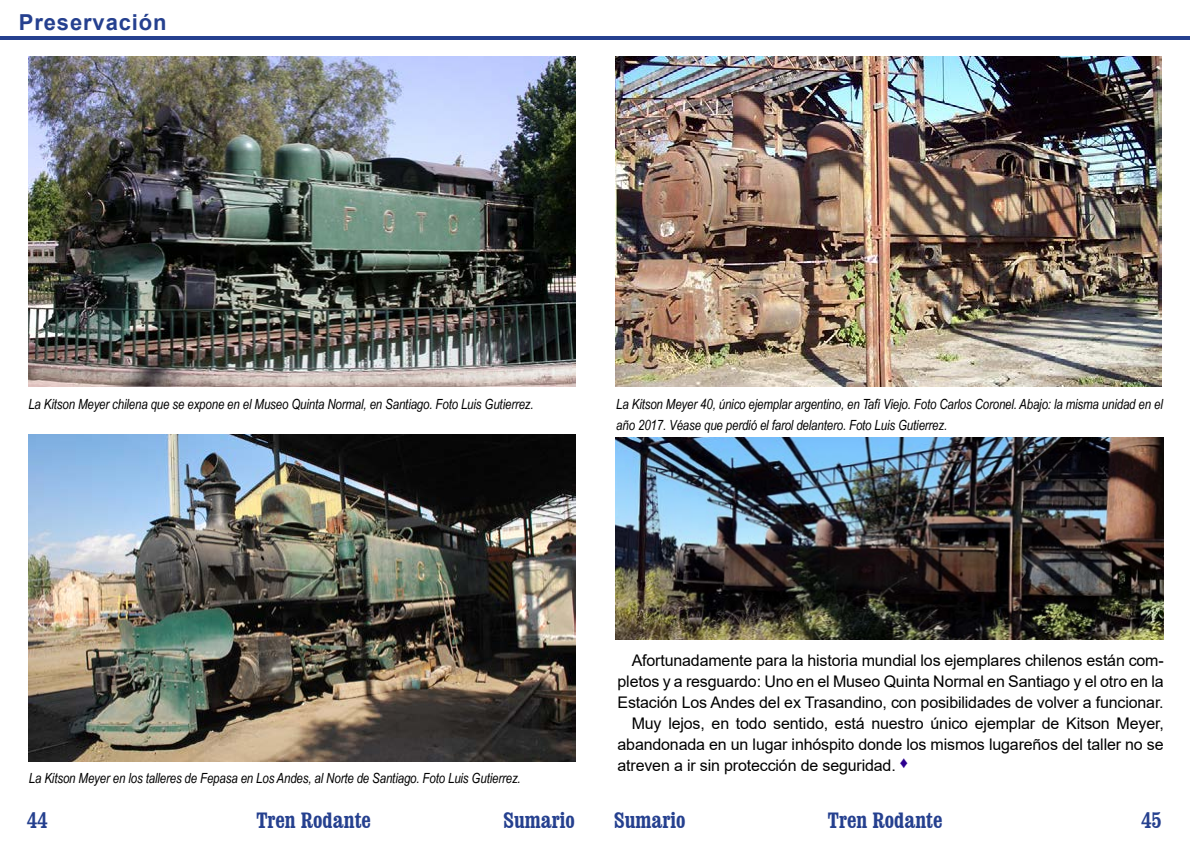
<style>
.page{position:relative;width:1191px;height:842px;background:#fff}
.page>*{position:absolute;margin:0;border:0;box-sizing:border-box;transform-origin:0 0}
.t1{font:700 condensed 22px "Clarendon BT";color:#25408f}
.t2{font:700 22px "Arial";letter-spacing:.04em;color:#25408f}
.t3{font:16px "Arial";letter-spacing:-.01em;color:#000}
.t4{font:italic 14px/21px "Arial Narrow";letter-spacing:-.01em;color:#000}
</style>
<div class="page">
<hr style="left:0;top:36px;width:1189px;height:4px;background:#25408f">
<img style="left:615px;top:57px;width:546px;height:330px">
<img style="left:615px;top:437px;width:548px;height:202px">
<img style="left:28px;top:57px;width:547px;height:330px">
<img style="left:28px;top:435px;width:547px;height:326px">
<h1 class="t2" style="left:19px;top:6px;width:149px">Preservación</h1>
<p class="t4" style="left:28px;top:393px;width:507px">La Kitson Meyer chilena que se expone en el Museo Quinta Normal, en Santiago. Foto Luis Gutierrez.</p>
<p class="t4" style="left:616px;top:393px;width:548px">La Kitson Meyer 40, único ejemplar argentino, en Tafí Viejo. Foto Carlos Coronel. Abajo: la misma unidad en el año 2017. Véase que perdió el farol delantero. Foto Luis Gutierrez.</p>
<p class="t4" style="left:29px;top:768px;width:493px">La Kitson Meyer en los talleres de Fepasa en Los Andes, al Norte de Santiago. Foto Luis Gutierrez.</p>
<p class="t3" style="left:631px;top:649px;width:533px">Afortunadamente para la historia mundial los ejemplares chilenos están com-</p>
<p class="t3" style="left:617px;top:670px;width:547px">pletos y a resguardo: Uno en el Museo Quinta Normal en Santiago y el otro en la</p>
<p class="t3" style="left:617px;top:691px;width:548px">Estación Los Andes del ex Trasandino, con posibilidades de volver a funcionar.</p>
<p class="t3" style="left:631px;top:712px;width:533px">Muy lejos, en todo sentido, está nuestro único ejemplar de Kitson Meyer,</p>
<p class="t3" style="left:617px;top:733px;width:547px">abandonada en un lugar inhóspito donde los mismos lugareños del taller no se</p>
<p class="t3" style="left:617px;top:754px;width:292px">atreven a ir sin protección de seguridad. <sup>♦</sup></p>
<h1 class="t1" style="left:27px;top:807px;width:22px">44</h1>
<h1 class="t1" style="left:256px;top:807px;width:116px">Tren Rodante</h1>
<h1 class="t1" style="left:503px;top:807px;width:73px">Sumario</h1>
<h1 class="t1" style="left:614px;top:807px;width:73px">Sumario</h1>
<h1 class="t1" style="left:828px;top:807px;width:116px">Tren Rodante</h1>
<h1 class="t1" style="left:1141px;top:807px;width:22px">45</h1>
</div>
